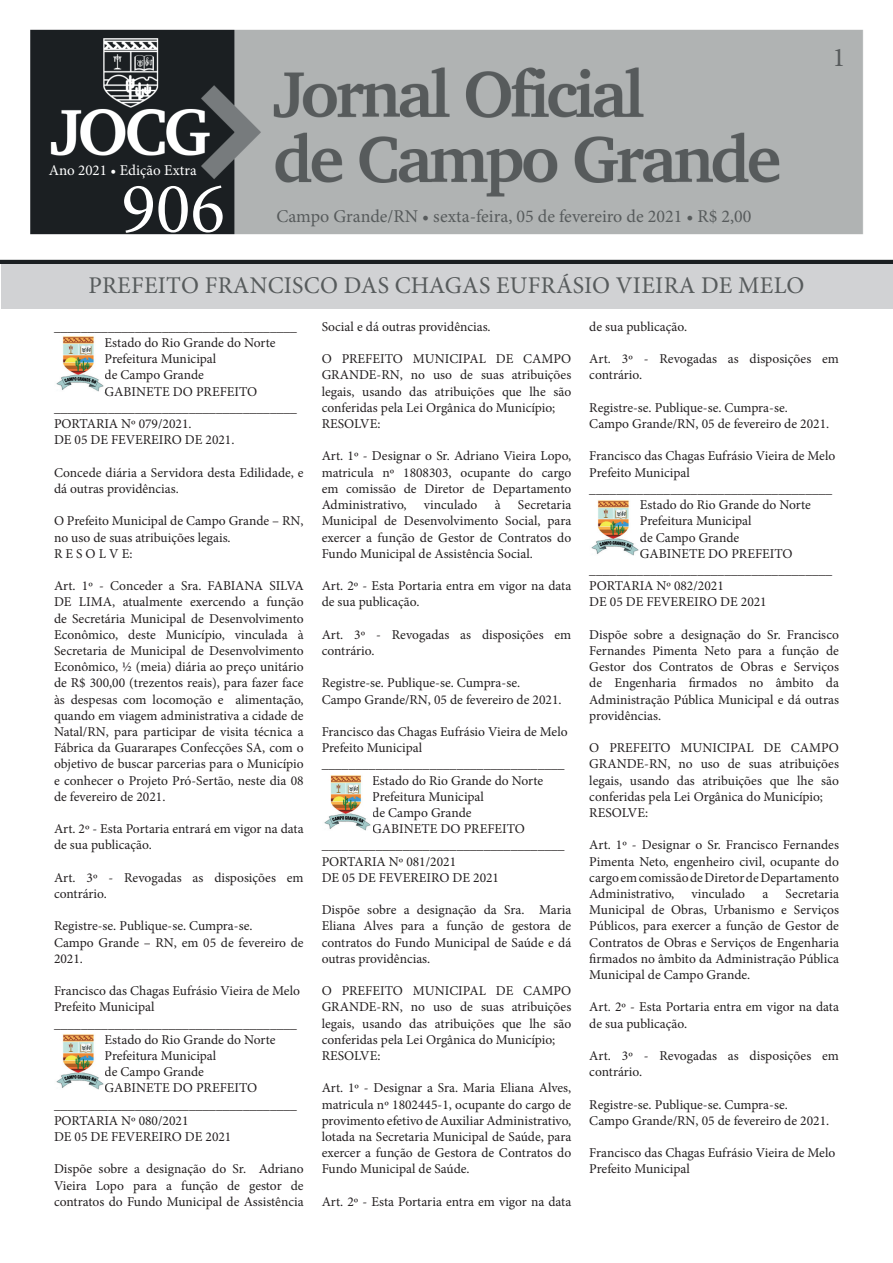
<style>
.page{position:relative;width:893px;height:1263px;background:#fff}
.page>*{position:absolute;margin:0;border:0;box-sizing:border-box;transform-origin:0 0}
.t1{font:72px "Minion Pro";color:#fff}
.t2{font:27px "Minion Pro";color:#575b5c}
.t3{font:24px "Minion Pro";letter-spacing:.01em;color:#575b5c}
.t4{font:18px "Minion Pro";color:#575b5c}
.t5{font:15px "Minion Pro";color:#fff}
.t6{font:13.5px/16.2px "Minion Pro";color:#231f20}
</style>
<div class="page">
<img style="left:0;top:29px;width:893px;height:235px">
<div style="left:1px;top:264px;width:891px;height:44px;background:#d1d2d4"></div>
<img style="left:56px;top:336px;width:48px;height:56px">
<img style="left:56px;top:1034px;width:48px;height:55px">
<img style="left:324px;top:775px;width:47px;height:56px">
<img style="left:591px;top:500px;width:48px;height:55px">
<h2 class="t2" style="left:832px;top:40px;width:14px">1</h2>
<p class="t5" style="left:49px;top:160px;width:149px">Ano 2021 • Edição Extra</p>
<h1 class="t1" style="left:121px;top:160px;width:105px">906</h1>
<h3 class="t4" style="left:276px;top:204px;width:477px">Campo Grande/RN • sexta-feira, 05 de fevereiro de 2021 • R$ 2,00</h3>
<h3 class="t3" style="left:88px;top:269px;width:718px">PREFEITO FRANCISCO DAS CHAGAS EUFRÁSIO VIEIRA DE MELO</h3>
<p class="t6" style="left:54px;top:318px;width:244px">____________________________________</p>
<p class="t6" style="left:105px;top:335px;width:172px">Estado do Rio Grande do Norte</p>
<p class="t6" style="left:105px;top:351px;width:113px">Prefeitura Municipal</p>
<p class="t6" style="left:105px;top:367px;width:101px">de Campo Grande</p>
<p class="t6" style="left:105px;top:383px;width:154px">GABINETE DO PREFEITO</p>
<p class="t6" style="left:54px;top:399px;width:244px">____________________________________</p>
<p class="t6" style="left:54px;top:416px;width:139px">PORTARIA Nº 079/2021.</p>
<p class="t6" style="left:54px;top:432px;width:182px">DE 05 DE FEVEREIRO DE 2021.</p>
<p class="t6" style="left:54px;top:464px;width:251px">Concede diária a Servidora desta Edilidade, e dá outras providências.</p>
<p class="t6" style="left:54px;top:513px;width:251px">O Prefeito Municipal de Campo Grande – RN, no uso de suas atribuições legais.<br>R E S O L V E:</p>
<p class="t6" style="left:54px;top:578px;width:251px;text-align:justify">Art. 1º - Conceder a Sra. FABIANA SILVA DE LIMA, atualmente exercendo a função de Secretária Municipal de Desenvolvimento Econômico, deste Município, vinculada à Secretaria de Municipal de Desenvolvimento Econômico, ½ (meia) diária ao preço unitário de R$ 300,00 (trezentos reais), para fazer face às despesas com locomoção e alimentação, quando em viagem administrativa a cidade de Natal/RN, para participar de visita técnica a Fábrica da Guararapes Confecções SA, com o objetivo de buscar parcerias para o Município e conhecer o Projeto Pró-Sertão, neste dia 08 de fevereiro de 2021.</p>
<p class="t6" style="left:54px;top:821px;width:251px">Art. 2º - Esta Portaria entrará em vigor na data de sua publicação.</p>
<p class="t6" style="left:54px;top:869px;width:251px">Art. 3º - Revogadas as disposições em contrário.</p>
<p class="t6" style="left:54px;top:918px;width:251px">Registre-se. Publique-se. Cumpra-se.<br>Campo Grande – RN, em 05 de fevereiro de<br>2021.</p>
<p class="t6" style="left:54px;top:983px;width:247px">Francisco das Chagas Eufrásio Vieira de Melo</p>
<p class="t6" style="left:54px;top:999px;width:102px">Prefeito Municipal</p>
<p class="t6" style="left:54px;top:1015px;width:244px">____________________________________</p>
<p class="t6" style="left:105px;top:1031px;width:172px">Estado do Rio Grande do Norte</p>
<p class="t6" style="left:105px;top:1047px;width:113px">Prefeitura Municipal</p>
<p class="t6" style="left:105px;top:1064px;width:101px">de Campo Grande</p>
<p class="t6" style="left:105px;top:1080px;width:154px">GABINETE DO PREFEITO</p>
<p class="t6" style="left:54px;top:1096px;width:244px">____________________________________</p>
<p class="t6" style="left:54px;top:1112px;width:136px">PORTARIA Nº 080/2021</p>
<p class="t6" style="left:54px;top:1128px;width:179px">DE 05 DE FEVEREIRO DE 2021</p>
<p class="t6" style="left:54px;top:1161px;width:251px;text-align:justify">Dispõe sobre a designação do Sr. Adriano Vieira Lopo para a função de gestor de contratos do Fundo Municipal de Assistência</p>
<p class="t6" style="left:322px;top:318px;width:171px">Social e dá outras providências.</p>
<p class="t6" style="left:322px;top:351px;width:251px">O PREFEITO MUNICIPAL DE CAMPO<br>GRANDE-RN, no uso de suas atribuições legais, usando das atribuições que lhe são conferidas pela Lei Orgânica do Município;<br>RESOLVE:</p>
<p class="t6" style="left:322px;top:448px;width:251px;text-align:justify">Art. 1º - Designar o Sr. Adriano Vieira Lopo, matricula nº 1808303, ocupante do cargo em comissão de Diretor de Departamento Administrativo,</p>
<p class="t6" style="left:424px;top:497px;width:55px">vinculado</p>
<p class="t6" style="left:495px;top:497px;width:7px">à</p>
<p class="t6" style="left:322px;top:497px;width:251px;text-align:justify;text-indent:196px">Secretaria Municipal de Desenvolvimento Social, para exercer a função de Gestor de Contratos do Fundo Municipal de Assistência Social.</p>
<p class="t6" style="left:322px;top:578px;width:251px">Art. 2º - Esta Portaria entra em vigor na data de sua publicação.</p>
<p class="t6" style="left:322px;top:626px;width:251px">Art. 3º - Revogadas as disposições em contrário.</p>
<p class="t6" style="left:322px;top:675px;width:241px">Registre-se. Publique-se. Cumpra-se.<br>Campo Grande/RN, 05 de fevereiro de 2021.</p>
<p class="t6" style="left:322px;top:723px;width:247px">Francisco das Chagas Eufrásio Vieira de Melo</p>
<p class="t6" style="left:322px;top:740px;width:102px">Prefeito Municipal</p>
<p class="t6" style="left:322px;top:756px;width:244px">____________________________________</p>
<p class="t6" style="left:372px;top:772px;width:172px">Estado do Rio Grande do Norte</p>
<p class="t6" style="left:372px;top:788px;width:113px">Prefeitura Municipal</p>
<p class="t6" style="left:372px;top:804px;width:101px">de Campo Grande</p>
<p class="t6" style="left:372px;top:821px;width:154px">GABINETE DO PREFEITO</p>
<p class="t6" style="left:322px;top:837px;width:244px">____________________________________</p>
<p class="t6" style="left:322px;top:853px;width:136px">PORTARIA Nº 081/2021</p>
<p class="t6" style="left:322px;top:869px;width:179px">DE 05 DE FEVEREIRO DE 2021</p>
<p class="t6" style="left:322px;top:902px;width:251px;text-align:justify">Dispõe sobre a designação da Sra. Maria Eliana Alves para a função de gestora de contratos do Fundo Municipal de Saúde e dá outras providências.</p>
<p class="t6" style="left:322px;top:983px;width:251px">O PREFEITO MUNICIPAL DE CAMPO<br>GRANDE-RN, no uso de suas atribuições legais, usando das atribuições que lhe são conferidas pela Lei Orgânica do Município;<br>RESOLVE:</p>
<p class="t6" style="left:322px;top:1080px;width:251px;text-align:justify">Art. 1º - Designar a Sra. Maria Eliana Alves, matricula nº 1802445-1, ocupante do cargo de provimento efetivo de Auxiliar Administrativo, lotada na Secretaria Municipal de Saúde, para exercer a função de Gestora de Contratos do Fundo Municipal de Saúde.</p>
<p class="t6" style="left:322px;top:1193px;width:251px">Art. 2º - Esta Portaria entra em vigor na data</p>
<p class="t6" style="left:589px;top:318px;width:99px">de sua publicação.</p>
<p class="t6" style="left:589px;top:351px;width:251px">Art. 3º - Revogadas as disposições em contrário.</p>
<p class="t6" style="left:589px;top:399px;width:241px">Registre-se. Publique-se. Cumpra-se.<br>Campo Grande/RN, 05 de fevereiro de 2021.</p>
<p class="t6" style="left:589px;top:448px;width:247px">Francisco das Chagas Eufrásio Vieira de Melo</p>
<p class="t6" style="left:589px;top:464px;width:102px">Prefeito Municipal</p>
<p class="t6" style="left:589px;top:480px;width:244px">____________________________________</p>
<p class="t6" style="left:640px;top:497px;width:172px">Estado do Rio Grande do Norte</p>
<p class="t6" style="left:640px;top:513px;width:113px">Prefeitura Municipal</p>
<p class="t6" style="left:640px;top:529px;width:101px">de Campo Grande</p>
<p class="t6" style="left:640px;top:545px;width:154px">GABINETE DO PREFEITO</p>
<p class="t6" style="left:589px;top:561px;width:244px">____________________________________</p>
<p class="t6" style="left:589px;top:578px;width:136px">PORTARIA Nº 082/2021</p>
<p class="t6" style="left:589px;top:594px;width:179px">DE 05 DE FEVEREIRO DE 2021</p>
<p class="t6" style="left:589px;top:626px;width:251px;text-align:justify">Dispõe sobre a designação do Sr. Francisco Fernandes Pimenta Neto para a função de Gestor dos Contratos de Obras e Serviços de Engenharia firmados no âmbito da Administração Pública Municipal e dá outras providências.</p>
<p class="t6" style="left:589px;top:740px;width:251px">O PREFEITO MUNICIPAL DE CAMPO<br>GRANDE-RN, no uso de suas atribuições legais, usando das atribuições que lhe são conferidas pela Lei Orgânica do Município;<br>RESOLVE:</p>
<p class="t6" style="left:589px;top:837px;width:251px;text-align:justify">Art. 1º - Designar o Sr. Francisco Fernandes Pimenta Neto, engenheiro civil, ocupante do cargo em comissão de Diretor de Departamento Administrativo,</p>
<p class="t6" style="left:691px;top:885px;width:55px">vinculado</p>
<p class="t6" style="left:762px;top:885px;width:7px">a</p>
<p class="t6" style="left:589px;top:885px;width:251px;text-align:justify;text-indent:196px">Secretaria Municipal de Obras, Urbanismo e Serviços Públicos, para exercer a função de Gestor de Contratos de Obras e Serviços de Engenharia firmados no âmbito da Administração Pública Municipal de Campo Grande.</p>
<p class="t6" style="left:589px;top:999px;width:251px">Art. 2º - Esta Portaria entra em vigor na data de sua publicação.</p>
<p class="t6" style="left:589px;top:1047px;width:251px">Art. 3º - Revogadas as disposições em contrário.</p>
<p class="t6" style="left:589px;top:1096px;width:241px">Registre-se. Publique-se. Cumpra-se.<br>Campo Grande/RN, 05 de fevereiro de 2021.</p>
<p class="t6" style="left:589px;top:1145px;width:247px">Francisco das Chagas Eufrásio Vieira de Melo<br>Prefeito Municipal</p>
</div>
